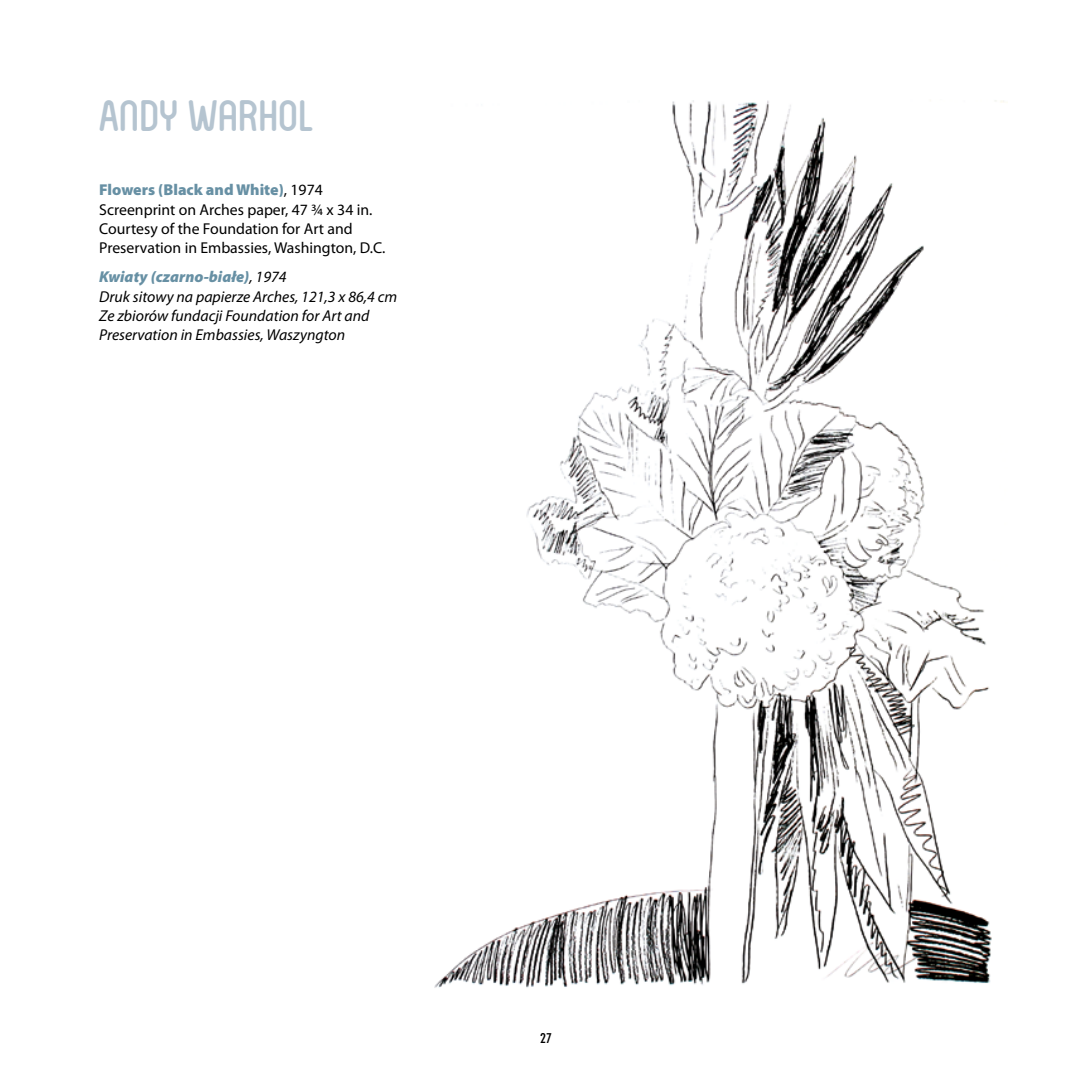
<style>
.page{position:relative;width:1092px;height:1092px;background:#fff}
.page>*{position:absolute;margin:0;border:0;box-sizing:border-box;transform-origin:0 0}
.t1{font:42px "FV Almelo";color:#b5c4d0}
.t2{font:italic 15.75px/19.2px "Myriad Pro";color:#000}
.t3{font:15.75px/19.2px "Myriad Pro";color:#000}
.t4{font:700 condensed 14px "DIN Neuzeit Grotesk";color:#000}
.s1{font-weight:900;color:#6790a4}
</style>
<div class="page">
<img style="left:434px;top:100px;width:570px;height:888px">
<h1 class="t1" style="left:99px;top:90px;width:215px">ANDY WARHOL</h1>
<p class="t3" style="left:99px;top:180px;width:288px"><span class="s1">Flowers (Black and White)</span>, 1974<br>Screenprint on Arches paper, 47 ¾ x 34 in.<br>Courtesy of the Foundation for Art and Preservation in Embassies, Washington, D.C.</p>
<p class="t2" style="left:99px;top:267px;width:299px"><span class="s1">Kwiaty (czarno-białe)</span>, 1974<br>Druk sitowy na papierze Arches, 121,3 x 86,4 cm Ze zbiorów fundacji Foundation for Art and Preservation in Embassies, Waszyngton</p>
<p class="t4" style="left:540px;top:1029px;width:13px">27</p>
</div>
